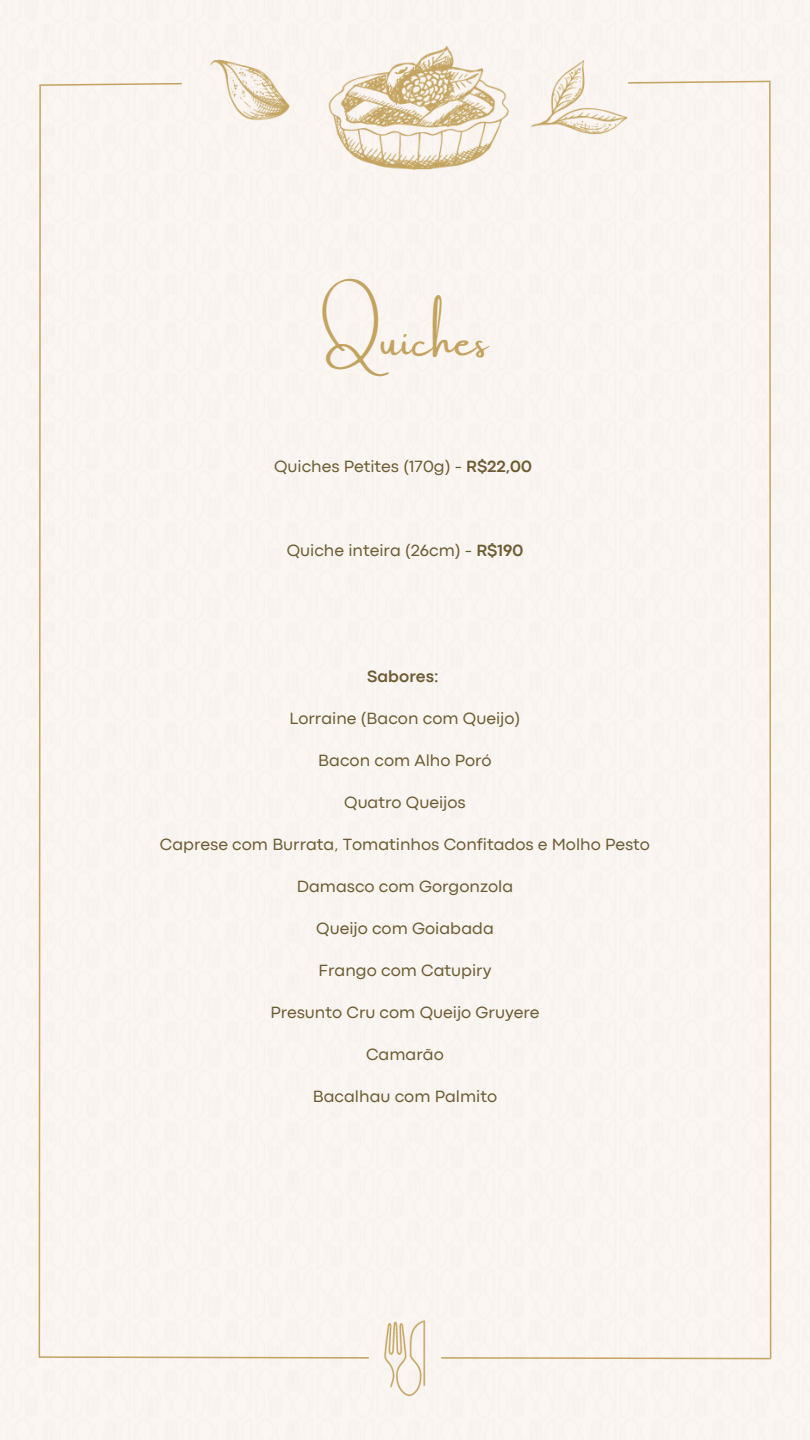
<style>
.page{position:relative;width:810px;height:1440px;background:#fff}
.page>*{position:absolute;margin:0;border:0;box-sizing:border-box;transform-origin:0 0}
.t1{font:45px "Amsterdam One";color:#c3a35f}
.t2{font:17px "Codec Pro";color:#6c5c32}
.t3{font:700 17px "Codec Pro";color:#6c5c32}
.s1{font-weight:700}
</style>
<div class="page">
<div style="left:38px;top:82px;width:332px;height:1277px;background:#faf5f1"></div>
<div style="left:440px;top:80px;width:332px;height:1280px;background:#faf5f1"></div>
<img style="left:369px;top:1310px;width:72px;height:99px">
<img style="left:165px;top:0;width:480px;height:189px">
<p class="t1" style="left:322px;top:316px;width:168px">Quiches</p>
<h1 class="t2" style="left:274px;top:460px;width:259px">Quiches Petites (170g) - <span class="s1">R$22,00</span></h1>
<p class="t2" style="left:287px;top:544px;width:238px">Quiche inteira (26cm) - <span class="s1">R$190</span></p>
<p class="t3" style="left:367px;top:670px;width:73px">Sabores:</p>
<p class="t2" style="left:290px;top:712px;width:232px">Lorraine (Bacon com Queijo)</p>
<p class="t2" style="left:318px;top:754px;width:175px">Bacon com Alho Poró</p>
<p class="t2" style="left:344px;top:796px;width:123px">Quatro Queijos</p>
<p class="t2" style="left:160px;top:838px;width:492px">Caprese com Burrata, Tomatinhos Confitados e Molho Pesto</p>
<p class="t2" style="left:297px;top:880px;width:218px">Damasco com Gorgonzola</p>
<p class="t2" style="left:316px;top:922px;width:179px">Queijo com Goiabada</p>
<p class="t2" style="left:319px;top:964px;width:174px">Frango com Catupiry</p>
<p class="t2" style="left:270px;top:1006px;width:271px">Presunto Cru com Queijo Gruyere</p>
<p class="t2" style="left:366px;top:1048px;width:79px">Camarão</p>
<p class="t2" style="left:313px;top:1090px;width:186px">Bacalhau com Palmito</p>
</div>
